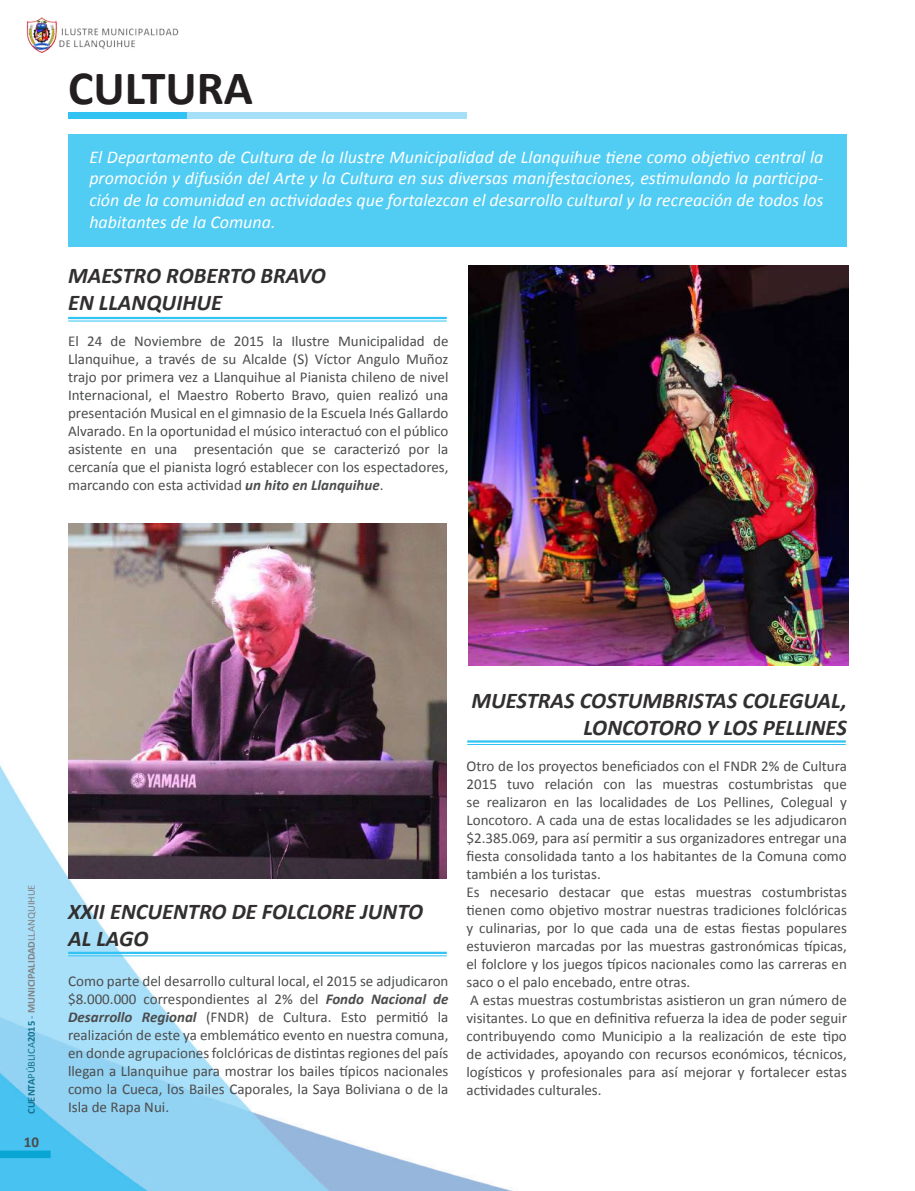
<style>
.page{position:relative;width:915px;height:1191px;background:#fff}
.page>*{position:absolute;margin:0;border:0;box-sizing:border-box;transform-origin:0 0}
.t1{font:700 48px "Calibri";color:#231f20}
.t2{font:italic 700 22.5px/27px "Calibri";color:#312f30}
.t3{font:italic 18px/21.6px "Calibri";color:#fff;text-align:justify}
.t4{font:15px/18px "Calibri";color:#4b4c4d;text-align:justify}
.t5{font:700 15px "Calibri";color:#4b4c4d}
.t6{font:700 10.5px "Calibri";color:#808285}
.s1{font-weight:700;font-style:italic}
.s2{color:#147390}
.s3{font-weight:400;color:#147390}
.s4{font-weight:400}
</style>
<div class="page">
<img style="left:0;top:17px;width:849px;height:1174px">
<div style="left:0;top:1150px;width:51px;height:8px;background:#09a5d3"></div>
<img style="left:27px;top:18px;width:152px;height:34px">
<div style="left:68px;top:134px;width:778px;height:113px;background:#51ccf3"></div>
<div style="left:68px;top:112px;width:119px;height:7px;background:#32c3f2"></div>
<div style="left:187px;top:112px;width:279px;height:7px;background:#a5dff8"></div>
<hr style="left:68px;top:317px;width:378px;height:2px;background:#32c3f2">
<hr style="left:68px;top:321px;width:378px;height:1px;background:#32c3f2">
<img style="left:468px;top:266px;width:380px;height:399px">
<hr style="left:467px;top:740px;width:378px;height:2px;background:#32c3f2">
<hr style="left:467px;top:744px;width:378px;height:1px;background:#32c3f2">
<hr style="left:68px;top:951px;width:378px;height:3px;background:#32c3f2">
<hr style="left:68px;top:955px;width:378px;height:1px;background:#32c3f2">
<img style="left:68px;top:524px;width:378px;height:354px">
<h1 class="t1" style="left:68px;top:58px;width:186px">CULTURA</h1>
<p class="t3" style="left:89px;top:145px;width:735px">El Departamento de Cultura de la Ilustre Municipalidad de Llanquihue tiene como objetivo central la promoción y difusión del Arte y la Cultura en sus diversas manifestaciones, estimulando la participa&shy;ción de la comunidad en actividades que fortalezcan el desarrollo cultural y la recreación de todos los habitantes de la Comuna.</p>
<h2 class="t2" style="left:68px;top:261px;width:259px">MAESTRO ROBERTO BRAVO<br>EN LLANQUIHUE</h2>
<p class="t4" style="left:68px;top:331px;width:382px">El 24 de Noviembre de 2015 la Ilustre Municipalidad de Llanquihue, a través de su Alcalde (S) Víctor Angulo Muñoz trajo por primera vez a Llanquihue al Pianista chileno de nivel Internacional, el Maestro Roberto Bravo, quien realizó una presentación Musical en el gimnasio de la Escuela Inés Gallardo Alvarado. En la oportunidad el músico interactuó con el público asistente en una presentación que se caracterizó por la cercanía que el pianista logró establecer con los espectadores, marcando con esta actividad <span class="s1">un hito en Llanquihue</span>.</p>
<p class="t6" style="left:25px;top:1114px;width:231px;rotate:-90deg"><span class="s2">CUENTA</span><span class="s3">PÚBLICA</span><span class="s2">2015</span> <span class="s3">-</span> MUNICIPALIDAD<span class="s4">LLANQUIHUE</span></p>
<p class="t5" style="left:24px;top:1132px;width:17px">10</p>
<h2 class="t2" style="left:68px;top:897px;width:356px">XXII ENCUENTRO DE FOLCLORE JUNTO<br>AL LAGO</h2>
<p class="t4" style="left:68px;top:971px;width:382px">Como parte del desarrollo cultural local, el 2015 se adjudicaron $8.000.000 correspondientes al 2% del <span class="s1">Fondo Nacional de Desarrollo Regional</span> (FNDR) de Cultura. Esto permitió la realización de este ya emblemático evento en nuestra comuna, en donde agrupaciones folclóricas de distintas regiones del país llegan a Llanquihue para mostrar los bailes típicos nacionales como la Cueca, los Bailes Caporales, la Saya Boliviana o de la Isla de Rapa Nui.</p>
<h2 class="t2" style="left:471px;top:685px;width:377px;text-align:right">MUESTRAS COSTUMBRISTAS COLEGUAL,<br>LONCOTORO Y LOS PELLINES</h2>
<p class="t4" style="left:466px;top:756px;width:382px;text-align:left">Otro de los proyectos beneficiados con el FNDR 2% de Cultura 2015 tuvo relación con las muestras costumbristas que se realizaron en las localidades de Los Pellines, Colegual y Loncotoro. A cada una de estas localidades se les adjudicaron $2.385.069, para así permitir a sus organizadores entregar una fiesta consolidada tanto a los habitantes de la Comuna como también a los turistas.<br>Es necesario destacar que estas muestras costumbristas tienen como objetivo mostrar nuestras tradiciones folclóricas y culinarias, por lo que cada una de estas fiestas populares estuvieron marcadas por las muestras gastronómicas típicas, el folclore y los juegos típicos nacionales como las carreras en saco o el palo encebado, entre otras.<br>A estas muestras costumbristas asistieron un gran número de visitantes. Lo que en definitiva refuerza la idea de poder seguir contribuyendo como Municipio a la realización de este tipo de actividades, apoyando con recursos económicos, técnicos, logísticos y profesionales para así mejorar y fortalecer estas actividades culturales.</p>
</div>
